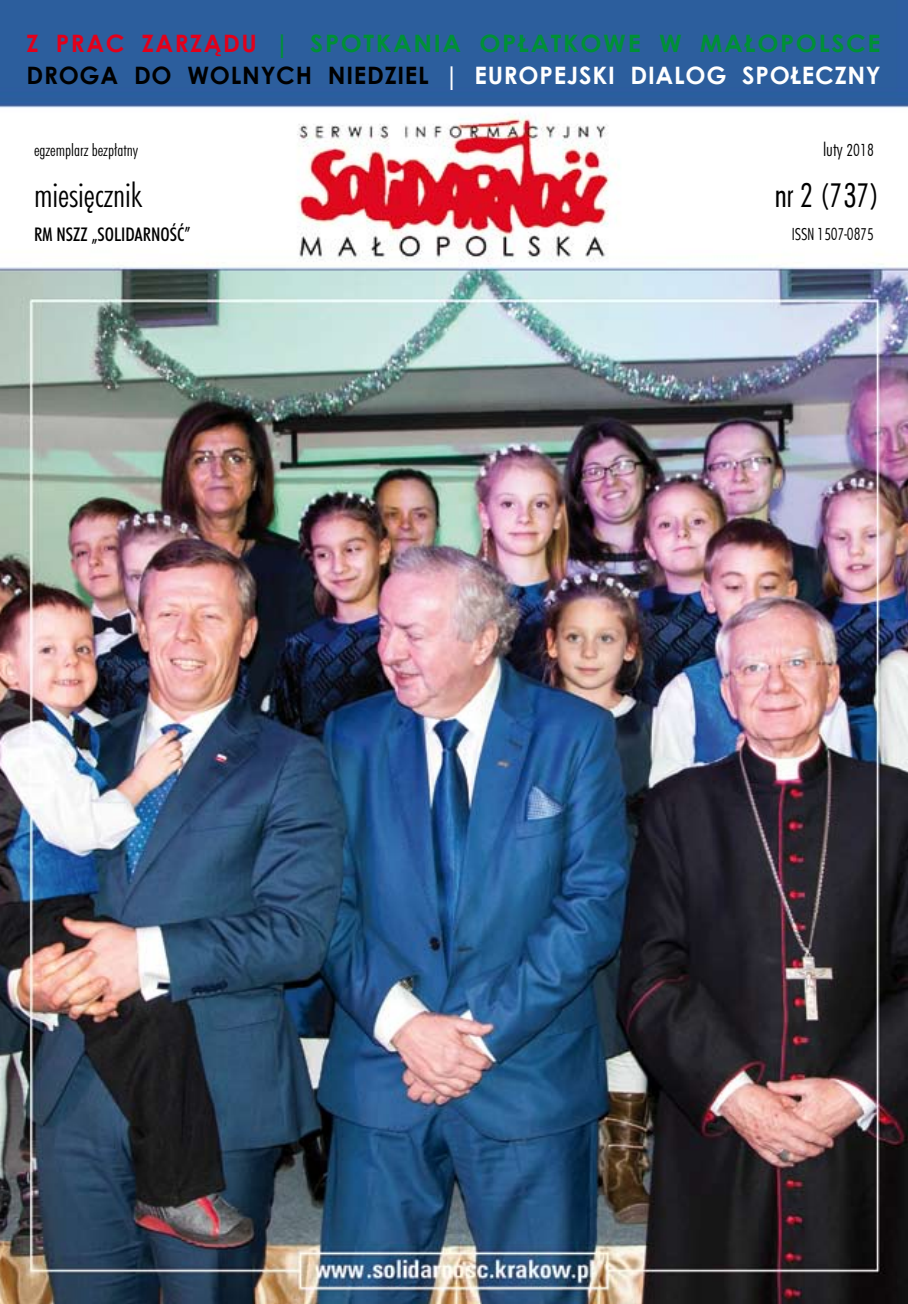
<style>
.page{position:relative;width:908px;height:1304px;background:#fff}
.page>*{position:absolute;margin:0;border:0;box-sizing:border-box;transform-origin:0 0}
.t1{font:36px "Futura Condensed Light Pl";color:#000}
.t2{font:32px "Futura Lt Cn PL";color:#000}
.t3{font:700 24px/32px "Century Gothic";letter-spacing:.03em;color:#009036;scale:1.05 1}
.t4{font:18px "Futura Md Cn PL";color:#000}
.t5{font:18px "Futura Condensed Light Pl";color:#000}
.t6{font:18px "Futura Lt Cn PL";color:#000}
.t7{font:16.2px "Futura Lt Cn PL";color:#000}
.s1{color:#e2001a}
.s2{color:#000}
.s3{color:#fff}
.s4{font-family:"Futura Condensed Light Pl"}
</style>
<div class="page">
<img style="left:0;top:0;width:907px;height:1304px">
<p class="t3" style="left:26px;top:28px;width:814px"><span class="s1">Z PRAC ZARZĄDU</span> | SPOTKANIA OPŁATKOWE W MAŁOPOLSCE<br><span class="s2">DROGA DO WOLNYCH NIEDZIEL</span> <span class="s3">| EUROPEJSKI DIALOG SPOŁECZNY</span></p>
<p class="t7" style="left:34px;top:140px;width:106px">egzemplarz bezpłatny</p>
<h2 class="t2" style="left:34px;top:175px;width:110px">miesięcznik</h2>
<p class="t4" style="left:34px;top:223px;width:158px">RM NSZZ „SOLIDARNOŚĆ”</p>
<p class="t6" style="left:822px;top:138px;width:52px">luty <span class="s4">2018</span></p>
<h1 class="t1" style="left:774px;top:176px;width:106px">nr 2 (737)</h1>
<p class="t5" style="left:791px;top:224px;width:83px">ISSN 1507-0875</p>
</div>
